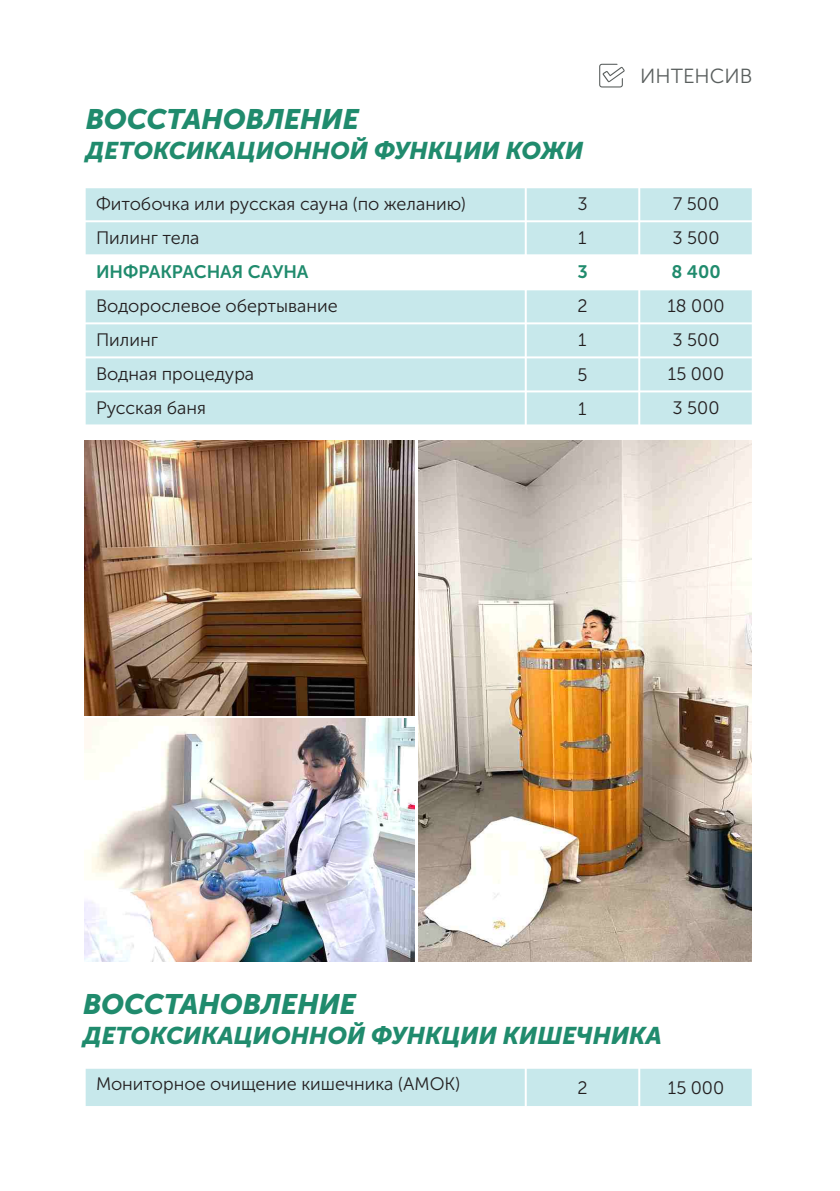
<style>
.page{position:relative;width:840px;height:1191px;background:#fff}
.page>*{position:absolute;margin:0;border:0;box-sizing:border-box;transform-origin:0 0}
.t1{font:italic 28px "Museo Sans Cyrl 900,Bold";color:#208b6d}
.t2{font:italic 24px "Museo Sans Cyrl 900,Bold";color:#208b6d}
.t3{font:20.4px "Museo Sans Cyrl 300";color:#595e5d}
.t4{font:18px "Museo Sans Cyrl 300";color:#231f20}
.t5{font:18px "Museo Sans Cyrl 700";color:#208b6d}
</style>
<div class="page">
<svg style="left:599px;top:64px;width:25px;height:23px"></svg>
<div style="left:85px;top:187px;width:440px;height:34px;background:#c7e8eb"></div>
<div style="left:525px;top:187px;width:114px;height:34px;background:#c7e8eb"></div>
<div style="left:639px;top:187px;width:113px;height:34px;background:#c7e8eb"></div>
<div style="left:85px;top:221px;width:440px;height:34px;background:#c7e8eb"></div>
<div style="left:525px;top:221px;width:114px;height:34px;background:#c7e8eb"></div>
<div style="left:639px;top:221px;width:113px;height:34px;background:#c7e8eb"></div>
<div style="left:85px;top:289px;width:440px;height:34px;background:#c7e8eb"></div>
<div style="left:525px;top:289px;width:114px;height:34px;background:#c7e8eb"></div>
<div style="left:639px;top:289px;width:113px;height:34px;background:#c7e8eb"></div>
<div style="left:85px;top:323px;width:440px;height:34px;background:#c7e8eb"></div>
<div style="left:525px;top:323px;width:114px;height:34px;background:#c7e8eb"></div>
<div style="left:639px;top:323px;width:113px;height:34px;background:#c7e8eb"></div>
<div style="left:85px;top:357px;width:440px;height:34px;background:#c7e8eb"></div>
<div style="left:525px;top:357px;width:114px;height:34px;background:#c7e8eb"></div>
<div style="left:639px;top:357px;width:113px;height:34px;background:#c7e8eb"></div>
<div style="left:85px;top:391px;width:440px;height:34px;background:#c7e8eb"></div>
<div style="left:525px;top:391px;width:114px;height:34px;background:#c7e8eb"></div>
<div style="left:639px;top:391px;width:113px;height:34px;background:#c7e8eb"></div>
<hr style="left:84px;top:186px;width:2px;height:240px;background:#fff">
<hr style="left:524px;top:288px;width:2px;height:138px;background:#fff">
<hr style="left:524px;top:186px;width:2px;height:70px;background:#fff">
<hr style="left:638px;top:186px;width:2px;height:240px;background:#fff">
<hr style="left:751px;top:186px;width:2px;height:240px;background:#fff">
<hr style="left:84px;top:424px;width:669px;height:2px;background:#fff">
<hr style="left:84px;top:390px;width:669px;height:2px;background:#fff">
<hr style="left:84px;top:356px;width:669px;height:2px;background:#fff">
<hr style="left:84px;top:322px;width:669px;height:2px;background:#fff">
<hr style="left:84px;top:288px;width:669px;height:2px;background:#fff">
<hr style="left:84px;top:254px;width:669px;height:2px;background:#fff">
<hr style="left:84px;top:220px;width:669px;height:2px;background:#fff">
<hr style="left:84px;top:186px;width:669px;height:2px;background:#fff">
<img style="left:85px;top:440px;width:329px;height:275px">
<img style="left:418px;top:440px;width:333px;height:522px">
<img style="left:85px;top:719px;width:329px;height:243px">
<div style="left:85px;top:1067px;width:440px;height:40px;background:#c7e8eb"></div>
<div style="left:525px;top:1067px;width:114px;height:40px;background:#c7e8eb"></div>
<div style="left:639px;top:1067px;width:113px;height:40px;background:#c7e8eb"></div>
<hr style="left:84px;top:1066px;width:2px;height:42px;background:#fff">
<hr style="left:524px;top:1066px;width:2px;height:42px;background:#fff">
<hr style="left:638px;top:1066px;width:2px;height:42px;background:#fff">
<hr style="left:751px;top:1066px;width:2px;height:42px;background:#fff">
<hr style="left:84px;top:1106px;width:669px;height:2px;background:#fff">
<hr style="left:84px;top:1066px;width:669px;height:2px;background:#fff">
<h1 class="t1" style="left:86px;top:108px;width:274px">ВОССТАНОВЛЕНИЕ</h1>
<h2 class="t2" style="left:86px;top:141px;width:498px">ДЕТОКСИКАЦИОННОЙ ФУНКЦИИ КОЖИ</h2>
<p class="t3" style="left:640px;top:67px;width:113px">ИНТЕНСИВ</p>
<p class="t4" style="left:96px;top:196px;width:371px">Фитобочка или русская сауна (по желанию)</p>
<p class="t4" style="left:577px;top:197px;width:12px">3</p>
<p class="t4" style="left:672px;top:196px;width:48px">7 500</p>
<p class="t4" style="left:96px;top:230px;width:105px">Пилинг тела</p>
<p class="t4" style="left:578px;top:231px;width:10px">1</p>
<p class="t4" style="left:672px;top:230px;width:48px">3 500</p>
<p class="t5" style="left:96px;top:264px;width:214px">ИНФРАКРАСНАЯ САУНА</p>
<p class="t5" style="left:577px;top:264px;width:12px">3</p>
<p class="t5" style="left:671px;top:264px;width:51px">8 400</p>
<p class="t4" style="left:96px;top:298px;width:243px">Водорослевое обертывание</p>
<p class="t4" style="left:577px;top:299px;width:12px">2</p>
<p class="t4" style="left:667px;top:298px;width:59px">18 000</p>
<p class="t4" style="left:96px;top:332px;width:63px">Пилинг</p>
<p class="t4" style="left:578px;top:332px;width:10px">1</p>
<p class="t4" style="left:672px;top:332px;width:48px">3 500</p>
<p class="t4" style="left:96px;top:366px;width:160px">Водная процедура</p>
<p class="t4" style="left:577px;top:367px;width:11px">5</p>
<p class="t4" style="left:667px;top:366px;width:58px">15 000</p>
<p class="t4" style="left:96px;top:400px;width:111px">Русская баня</p>
<p class="t4" style="left:578px;top:401px;width:10px">1</p>
<p class="t4" style="left:672px;top:400px;width:48px">3 500</p>
<h1 class="t1" style="left:83px;top:993px;width:274px">ВОССТАНОВЛЕНИЕ</h1>
<h2 class="t2" style="left:83px;top:1026px;width:580px">ДЕТОКСИКАЦИОННОЙ ФУНКЦИИ КИШЕЧНИКА</h2>
<p class="t4" style="left:96px;top:1076px;width:365px">Мониторное очищение кишечника (АМОК)</p>
<p class="t4" style="left:577px;top:1080px;width:12px">2</p>
<p class="t4" style="left:667px;top:1080px;width:58px">15 000</p>
</div>
